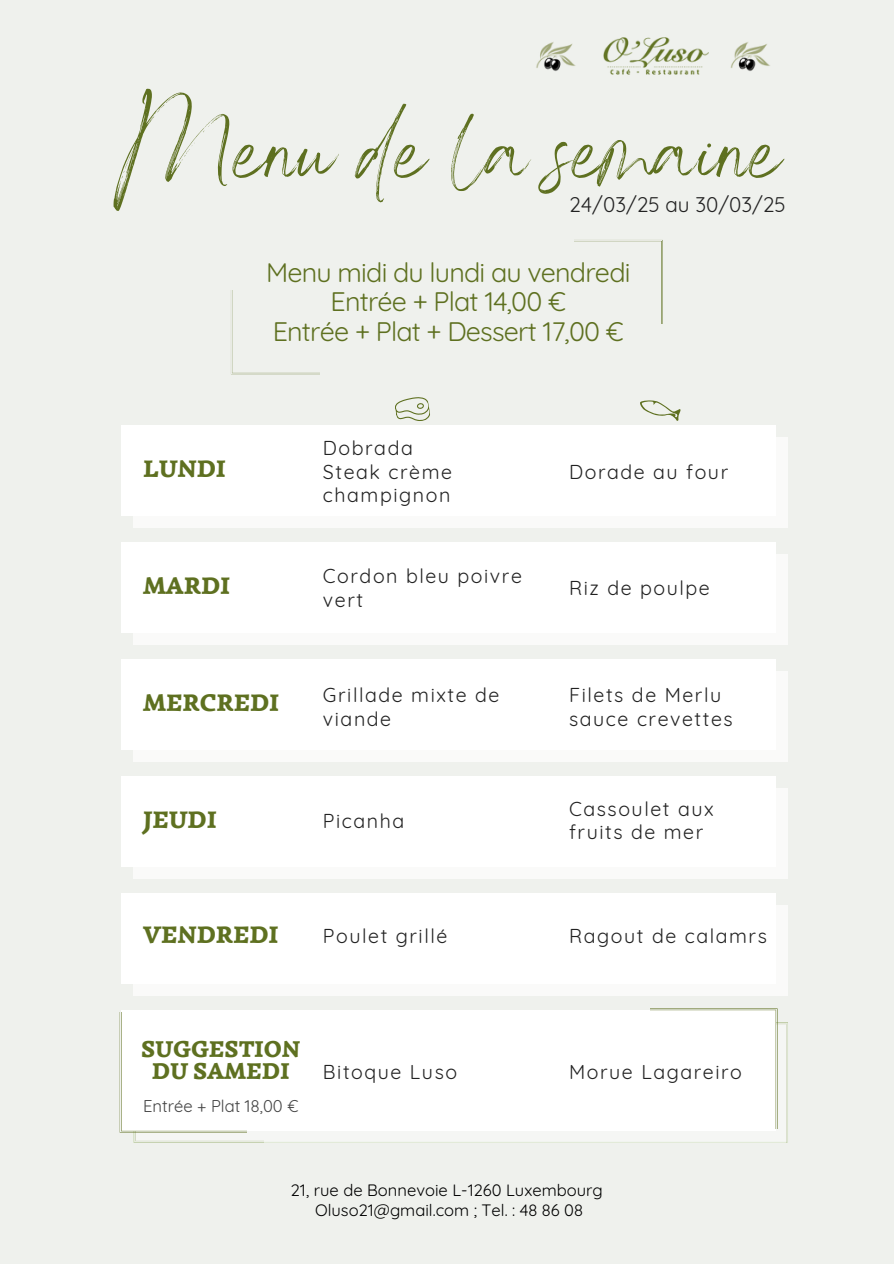
<style>
.page{position:relative;width:894px;height:1264px;background:#fff}
.page>*{position:absolute;margin:0;border:0;box-sizing:border-box;transform-origin:0 0}
.t1{font:121.8px "Angella White";color:#5e7020}
.t2{font:26.85px/29.4px "Quicksand";letter-spacing:-.03em;color:#5e7020;text-align:center}
.t3{font:900 24.15px "Simonetta";color:#5e7020}
.t4{font:900 23.1px/21.3px "Simonetta";color:#5e7020;text-align:center}
.t5{font:20.7px "Quicksand";color:#222}
.t6{font:19.65px/23.7px "Quicksand";letter-spacing:.08em;color:#222}
.t7{font:16.65px "Quicksand";color:#444}
.t8{font:16.5px "Quicksand";color:#000}
</style>
<div class="page">
<div style="left:0;top:0;width:893px;height:1263px;background:#eff1ed"></div>
<div style="left:134px;top:437px;width:653px;height:90px;background:#fff"></div>
<div style="left:121px;top:425px;width:654px;height:90px;background:#fff"></div>
<div style="left:134px;top:554px;width:653px;height:90px;background:#fff"></div>
<div style="left:121px;top:542px;width:654px;height:90px;background:#fff"></div>
<div style="left:134px;top:671px;width:653px;height:90px;background:#fff"></div>
<div style="left:121px;top:659px;width:654px;height:90px;background:#fff"></div>
<div style="left:134px;top:788px;width:653px;height:90px;background:#fff"></div>
<div style="left:121px;top:776px;width:654px;height:90px;background:#fff"></div>
<div style="left:134px;top:905px;width:653px;height:90px;background:#fff"></div>
<div style="left:121px;top:893px;width:654px;height:90px;background:#fff"></div>
<svg style="left:263px;top:1130px;width:387px;height:12px"></svg>
<div style="left:121px;top:1009px;width:654px;height:121px;background:#fff"></div>
<img style="left:536px;top:37px;width:234px;height:38px">
<svg style="left:574px;top:240px;width:88px;height:83px"></svg>
<svg style="left:232px;top:291px;width:87px;height:83px"></svg>
<svg style="left:120px;top:1012px;width:143px;height:130px"></svg>
<svg style="left:650px;top:1008px;width:137px;height:134px"></svg>
<svg style="left:640px;top:400px;width:41px;height:21px"></svg>
<svg style="left:395px;top:397px;width:35px;height:24px"></svg>
<p class="t1" style="left:113px;top:75px;width:671px">Menu de la semaine</p>
<h4 class="t5" style="left:569px;top:191px;width:218px">24/03/25 au 30/03/25</h4>
<p class="t3" style="left:143px;top:454px;width:84px">LUNDI</p>
<h1 class="t3" style="left:143px;top:571px;width:89px">MARDI</h1>
<p class="t2" style="left:266px;top:257px;width:366px">Menu midi du lundi au vendredi<br>Entrée + Plat 14,00 €<br>Entrée + Plat + Dessert 17,00 €</p>
<h4 class="t6" style="left:323px;top:435px;width:131px">Dobrada<br>Steak crème champignon</h4>
<p class="t6" style="left:569px;top:459px;width:160px">Dorade au four</p>
<p class="t6" style="left:323px;top:563px;width:200px">Cordon bleu poivre vert</p>
<p class="t6" style="left:569px;top:575px;width:142px">Riz de poulpe</p>
<h4 class="t3" style="left:143px;top:688px;width:138px">MERCREDI</h4>
<h2 class="t3" style="left:143px;top:804px;width:75px">JEUDI</h2>
<p class="t3" style="left:143px;top:919px;width:137px">VENDREDI</p>
<h4 class="t6" style="left:323px;top:683px;width:178px">Grillade mixte de viande</h4>
<h3 class="t6" style="left:569px;top:683px;width:165px">Filets de Merlu sauce crevettes</h3>
<h3 class="t6" style="left:323px;top:808px;width:83px">Picanha</h3>
<h4 class="t6" style="left:569px;top:796px;width:146px">Cassoulet aux fruits de mer</h4>
<p class="t6" style="left:323px;top:923px;width:126px">Poulet grillé</p>
<h3 class="t6" style="left:569px;top:923px;width:199px">Ragout de calamrs</h3>
<p class="t4" style="left:141px;top:1038px;width:161px">SUGGESTION<br>DU SAMEDI</p>
<p class="t7" style="left:143px;top:1094px;width:157px">Entrée + Plat 18,00 €</p>
<h4 class="t6" style="left:323px;top:1059px;width:136px">Bitoque Luso</h4>
<p class="t6" style="left:569px;top:1059px;width:174px">Morue Lagareiro</p>
<h3 class="t8" style="left:291px;top:1179px;width:313px">21, rue de Bonnevoie L-1260 Luxembourg</h3>
<h4 class="t8" style="left:315px;top:1199px;width:269px">Oluso21@gmail.com ; Tel. : 48 86 08</h4>
</div>
